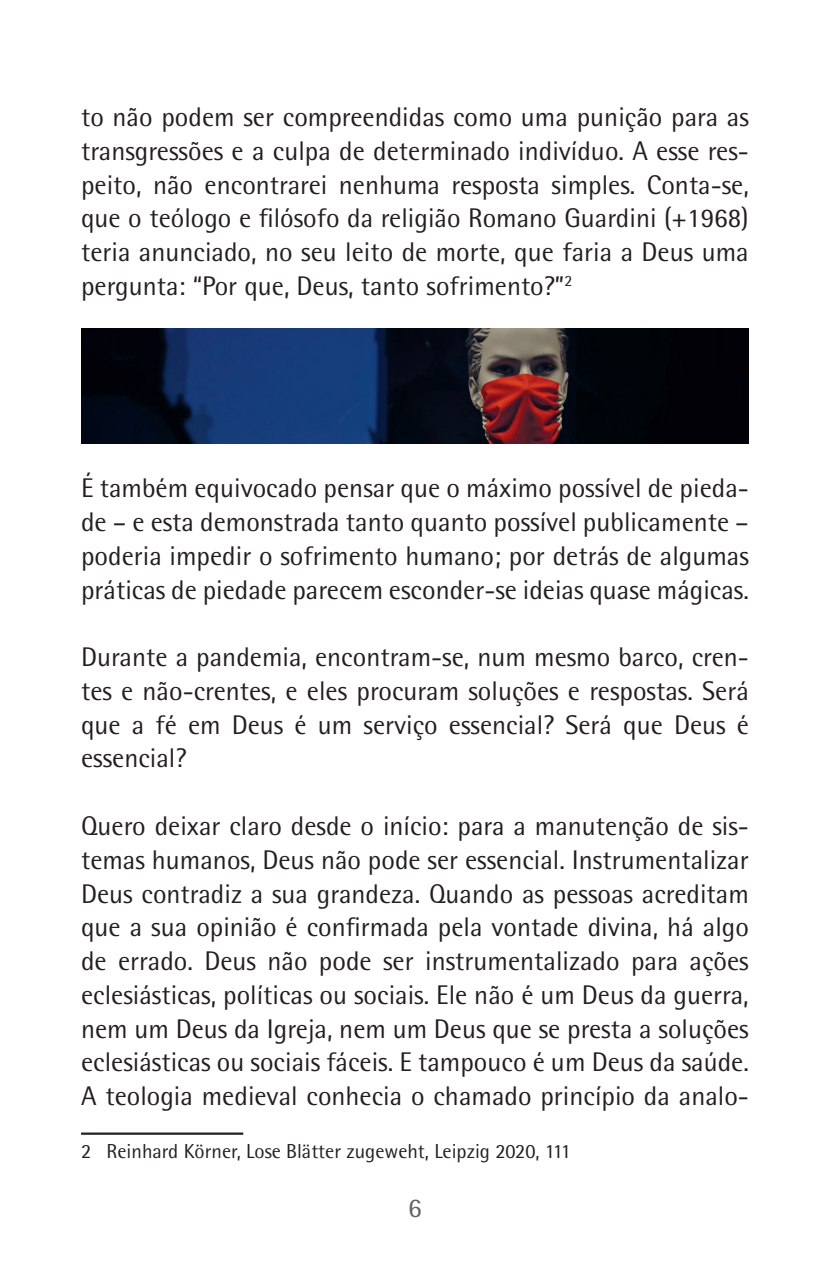
<style>
.page{position:relative;width:830px;height:1276px;background:#fff}
.page>*{position:absolute;margin:0;border:0;box-sizing:border-box;transform-origin:0 0}
.t1{font:27px/33.8px "Agfa Rotis Semisans";color:#231f20;text-align:justify}
.t2{font:27px "Agfa Rotis Semisans";color:#636366}
.t3{font:20.25px "Agfa Rotis Semisans";color:#231f20}
</style>
<div class="page">
<hr style="left:81px;top:1132px;width:162px;height:2px;background:#231f20">
<img style="left:81px;top:328px;width:667px;height:116px">
<p class="t1" style="left:81px;top:100px;width:669px">to não podem ser compreendidas como uma punição para as transgressões e a culpa de determinado indivíduo. A esse res&shy;peito, não encontrarei nenhuma resposta simples. Conta-se, que o teólogo e filósofo da religião Romano Guardini (+1968) teria anunciado, no seu leito de morte, que faria a Deus uma pergunta: “Por que, Deus, tanto sofrimento?”<sup>2</sup></p>
<p class="t1" style="left:81px;top:471px;width:669px">É também equivocado pensar que o máximo possível de pieda&shy;de – e esta demonstrada tanto quanto possível publicamente – poderia impedir o sofrimento humano; por detrás de algumas práticas de piedade parecem esconder-se ideias quase mágicas.</p>
<p class="t1" style="left:81px;top:640px;width:669px">Durante a pandemia, encontram-se, num mesmo barco, cren&shy;tes e não-crentes, e eles procuram soluções e respostas. Será que a fé em Deus é um serviço essencial? Será que Deus é essencial?</p>
<p class="t1" style="left:81px;top:809px;width:669px">Quero deixar claro desde o início: para a manutenção de sis&shy;temas humanos, Deus não pode ser essencial. Instrumentalizar Deus contradiz a sua grandeza. Quando as pessoas acreditam que a sua opinião é confirmada pela vontade divina, há algo de errado. Deus não pode ser instrumentalizado para ações eclesiásticas, políticas ou sociais. Ele não é um Deus da guerra, nem um Deus da Igreja, nem um Deus que se presta a soluções eclesiásticas ou sociais fáceis. E tampouco é um Deus da saúde.<br>A teologia medieval conhecia o chamado princípio da analo-</p>
<p class="t3" style="left:81px;top:1139px;width:491px">2 Reinhard Körner, Lose Blätter zugeweht, Leipzig 2020, 111</p>
<p class="t2" style="left:408px;top:1192px;width:15px">6</p>
</div>
